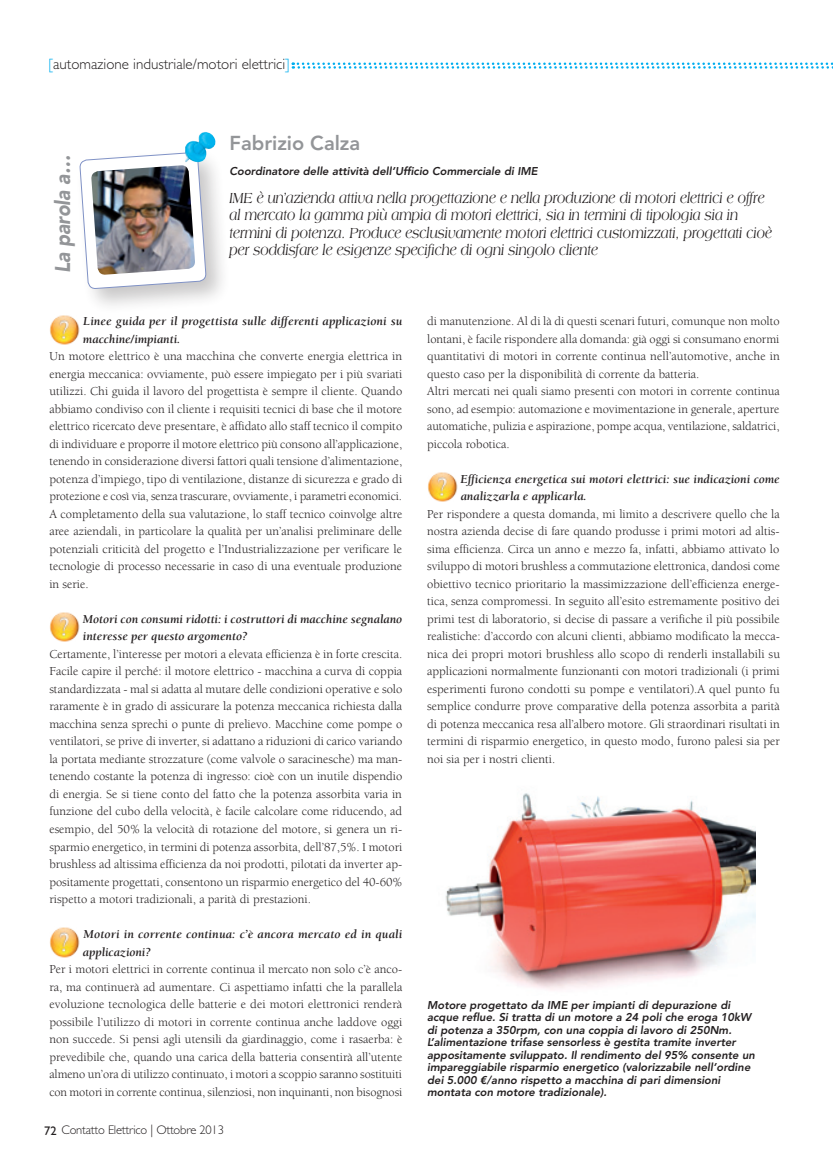
<style>
.page{position:relative;width:833px;height:1170px;background:#fff}
.page>*{position:absolute;margin:0;border:0;box-sizing:border-box;transform-origin:0 0}
.t1{font:italic 900 21.25px "Avenir LT Std";color:#939598;scale:.9 1}
.t2{font:800 20px "Avenir LT Std";color:#939598}
.t3{font:italic 15.62px/17.5px "Americana Std";color:#231f20;scale:.8 1}
.t4{font:300 15px "Gill Sans Std";color:#231f20}
.t5{font:12.5px/17.5px "Berkeley Std";color:#231f20;text-align:justify}
.t6{font:italic 700 12.5px/17.5px "Berkeley Std";color:#231f20}
.t7{font:300 12.5px "Gill Sans Std";letter-spacing:-.015em;color:#231f20}
.t8{font:italic 800 11.25px/12.5px "Avenir LT Std";color:#231f20}
.s1{color:#00aeef}
.s2{font-weight:400}
</style>
<div class="page">
<img style="left:445px;top:793px;width:310px;height:197px">
<div style="left:73px;top:146px;width:157px;height:166px;background:#231f20;opacity:.25"></div>
<svg style="left:80px;top:146px;width:126px;height:154px"></svg>
<img style="left:91px;top:165px;width:104px;height:110px">
<img style="left:185px;top:132px;width:31px;height:31px">
<img style="left:49px;top:315px;width:31px;height:30px">
<img style="left:49px;top:612px;width:31px;height:30px">
<img style="left:49px;top:927px;width:31px;height:30px">
<img style="left:427px;top:472px;width:31px;height:30px">
<svg style="left:292px;top:62px;width:541px;height:7px"></svg>
<p class="t4" style="left:49px;top:55px;width:243px"><span class="s1">[</span>automazione industriale/motori elettrici<span class="s1">]</span></p>
<h1 class="t1" style="left:50px;top:273px;width:133px;rotate:-90deg">La parola a…</h1>
<h2 class="t2" style="left:229px;top:131px;width:132px">Fabrizio Calza</h2>
<p class="t8" style="left:229px;top:165px;width:310px">Coordinatore delle attività dell’Ufficio Commerciale di IME</p>
<p class="t3" style="left:229px;top:189px;width:679px">IME è un’azienda attiva nella progettazione e nella produzione di motori elettrici e offre al mercato la gamma più ampia di motori elettrici, sia in termini di tipologia sia in termini di potenza. Produce esclusivamente motori elettrici customizzati, progettati cioè per soddisfare le esigenze specifiche di ogni singolo cliente</p>
<p class="t6" style="left:83px;top:313px;width:321px">Linee guida per il progettista sulle differenti applicazioni su macchine/impianti.</p>
<p class="t5" style="left:49px;top:348px;width:354px">Un motore elettrico è una macchina che converte energia elettrica in energia meccanica: ovviamente, può essere impiegato per i più svariati utilizzi. Chi guida il lavoro del progettista è sempre il cliente. Quando abbiamo condiviso con il cliente i requisiti tecnici di base che il motore elettrico ricercato deve presentare, è affidato allo staff tecnico il compito di individuare e proporre il motore elettrico più consono all’applicazione, tenendo in considerazione diversi fattori quali tensione d’alimentazione, potenza d’impiego, tipo di ventilazione, distanze di sicurezza e grado di protezione e così via, senza trascurare, ovviamente, i parametri economici.<br>A completamento della sua valutazione, lo staff tecnico coinvolge altre aree aziendali, in particolare la qualità per un’analisi preliminare delle potenziali criticità del progetto e l’Industrializzazione per verificare le tecnologie di processo necessarie in caso di una eventuale produzione in serie.</p>
<p class="t6" style="left:83px;top:610px;width:321px">Motori con consumi ridotti: i costruttori di macchine segnalano interesse per questo argomento?</p>
<p class="t5" style="left:49px;top:645px;width:355px">Certamente, l’interesse per motori a elevata efficienza è in forte crescita.<br>Facile capire il perché: il motore elettrico - macchina a curva di coppia standardizzata - mal si adatta al mutare delle condizioni operative e solo raramente è in grado di assicurare la potenza meccanica richiesta dalla macchina senza sprechi o punte di prelievo. Macchine come pompe o ventilatori, se prive di inverter, si adattano a riduzioni di carico variando la portata mediante strozzature (come valvole o saracinesche) ma man&shy;tenendo costante la potenza di ingresso: cioè con un inutile dispendio di energia. Se si tiene conto del fatto che la potenza assorbita varia in funzione del cubo della velocità, è facile calcolare come riducendo, ad esempio, del 50% la velocità di rotazione del motore, si genera un ri&shy;sparmio energetico, in termini di potenza assorbita, dell’87,5%. I motori brushless ad altissima efficienza da noi prodotti, pilotati da inverter ap&shy;positamente progettati, consentono un risparmio energetico del 40-60% rispetto a motori tradizionali, a parità di prestazioni.</p>
<p class="t6" style="left:83px;top:925px;width:321px">Motori in corrente continua: c’è ancora mercato ed in quali applicazioni?</p>
<p class="t5" style="left:49px;top:960px;width:355px">Per i motori elettrici in corrente continua il mercato non solo c’è anco&shy;ra, ma continuerà ad aumentare. Ci aspettiamo infatti che la parallela evoluzione tecnologica delle batterie e dei motori elettronici renderà possibile l’utilizzo di motori in corrente continua anche laddove oggi non succede. Si pensi agli utensili da giardinaggio, come i rasaerba: è prevedibile che, quando una carica della batteria consentirà all’utente almeno un’ora di utilizzo continuato, i motori a scoppio saranno sostituiti con motori in corrente continua, silenziosi, non inquinanti, non bisognosi</p>
<p class="t7" style="left:44px;top:1122px;width:181px"><span class="s2">72</span> Contatto Elettrico | Ottobre 2013</p>
<p class="t5" style="left:427px;top:313px;width:354px;text-align:left">di manutenzione. Al di là di questi scenari futuri, comunque non molto lontani, è facile rispondere alla domanda: già oggi si consumano enormi quantitativi di motori in corrente continua nell’automotive, anche in questo caso per la disponibilità di corrente da batteria.<br>Altri mercati nei quali siamo presenti con motori in corrente continua sono, ad esempio: automazione e movimentazione in generale, aperture automatiche, pulizia e aspirazione, pompe acqua, ventilazione, saldatrici, piccola robotica.</p>
<p class="t6" style="left:460px;top:470px;width:321px">Efficienza energetica sui motori elettrici: sue indicazioni come analizzarla e applicarla.</p>
<p class="t5" style="left:427px;top:505px;width:354px">Per rispondere a questa domanda, mi limito a descrivere quello che la nostra azienda decise di fare quando produsse i primi motori ad altis&shy;sima efficienza. Circa un anno e mezzo fa, infatti, abbiamo attivato lo sviluppo di motori brushless a commutazione elettronica, dandosi come obiettivo tecnico prioritario la massimizzazione dell’efficienza energe&shy;tica, senza compromessi. In seguito all’esito estremamente positivo dei primi test di laboratorio, si decise di passare a verifiche il più possibile realistiche: d’accordo con alcuni clienti, abbiamo modificato la mecca&shy;nica dei propri motori brushless allo scopo di renderli installabili su applicazioni normalmente funzionanti con motori tradizionali (i primi esperimenti furono condotti su pompe e ventilatori).A quel punto fu semplice condurre prove comparative della potenza assorbita a parità di potenza meccanica resa all’albero motore. Gli straordinari risultati in termini di risparmio energetico, in questo modo, furono palesi sia per noi sia per i nostri clienti.</p>
<p class="t8" style="left:427px;top:998px;width:329px">Motore progettato da IME per impianti di depurazione di acque reflue. Si tratta di un motore a 24 poli che eroga 10kW di potenza a 350rpm, con una coppia di lavoro di 250Nm.<br>L’alimentazione trifase sensorless è gestita tramite inverter appositamente sviluppato. Il rendimento del 95% consente un impareggiabile risparmio energetico (valorizzabile nell’ordine dei 5.000 €/anno rispetto a macchina di pari dimensioni montata con motore tradizionale).</p>
</div>
